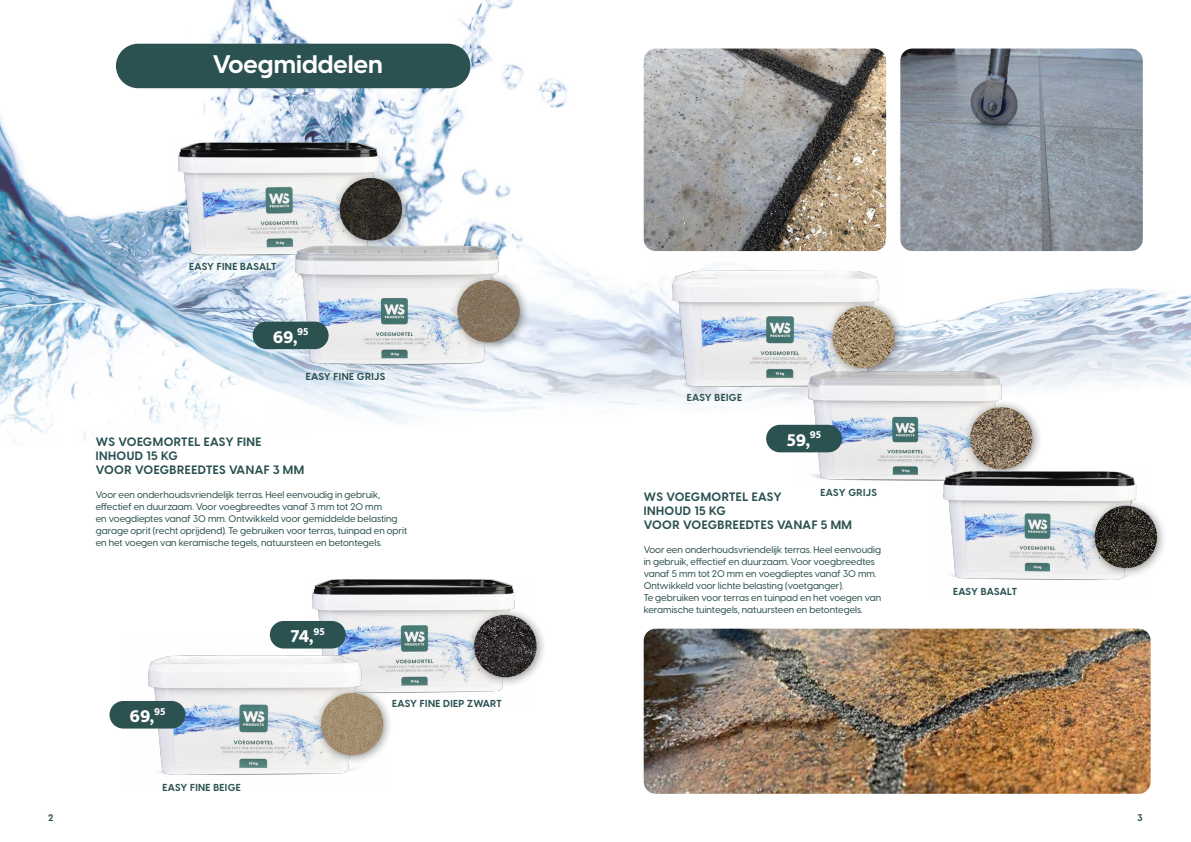
<style>
.page{position:relative;width:1191px;height:842px;background:#fff}
.page>*{position:absolute;margin:0;border:0;box-sizing:border-box;transform-origin:0 0}
.t1{font:700 25px "Visby CF";color:#fff}
.t2{font:700 22.8px "Mukta Malar";color:#fff}
.t3{font:700 12px/14px "Visby CF";letter-spacing:.04em;color:#2b5150}
.t4{font:700 10px "Visby CF";letter-spacing:.04em;color:#2b5150}
.t5{font:700 10px "Visby CF";letter-spacing:.02em;color:#2b5150}
.t6{font:500 9.5px/12px "Visby CF";color:#2b5150}
.t7{font:700 9.5px "Visby CF";color:#2b5150}
</style>
<div class="page">
<img style="left:0;top:0;width:1191px;height:447px">
<img style="left:643px;top:49px;width:243px;height:202px">
<img style="left:651px;top:240px;width:249px;height:171px">
<img style="left:793px;top:361px;width:215px;height:120px">
<img style="left:931px;top:469px;width:206px;height:111px">
<div style="left:766px;top:425px;width:76px;height:27px;background:#2b5150;border-radius:14px"></div>
<img style="left:169px;top:140px;width:228px;height:131px">
<img style="left:312px;top:579px;width:203px;height:114px">
<img style="left:900px;top:49px;width:242px;height:202px">
<div style="left:116px;top:44px;width:354px;height:44px;background:#2b5150;border-radius:22px"></div>
<div style="left:962px;top:399px;width:81px;height:81px;background:#000;opacity:.45"></div>
<img style="left:970px;top:407px;width:62px;height:62px;border-radius:31px">
<div style="left:824px;top:298px;width:81px;height:81px;background:#000;opacity:.45"></div>
<img style="left:832px;top:306px;width:62px;height:62px;border-radius:31px">
<div style="left:1086px;top:498px;width:81px;height:81px;background:#000;opacity:.45"></div>
<img style="left:1094px;top:506px;width:63px;height:62px;border-radius:31px">
<img style="left:276px;top:241px;width:225px;height:129px">
<img style="left:127px;top:637px;width:258px;height:138px">
<div style="left:449px;top:272px;width:81px;height:81px;background:#000;opacity:.45"></div>
<img style="left:457px;top:280px;width:63px;height:62px;border-radius:31px">
<div style="left:332px;top:170px;width:81px;height:81px;background:#000;opacity:.45"></div>
<img style="left:340px;top:178px;width:62px;height:62px;border-radius:31px">
<div style="left:313px;top:685px;width:81px;height:81px;background:#000;opacity:.45"></div>
<img style="left:321px;top:693px;width:62px;height:62px;border-radius:31px">
<div style="left:466px;top:607px;width:81px;height:81px;background:#000;opacity:.45"></div>
<img style="left:474px;top:615px;width:62px;height:62px;border-radius:31px">
<div style="left:253px;top:322px;width:75px;height:27px;background:#2b5150;border-radius:14px"></div>
<img style="left:643px;top:629px;width:507px;height:165px">
<div style="left:109px;top:701px;width:76px;height:27px;background:#2b5150;border-radius:14px"></div>
<div style="left:270px;top:621px;width:76px;height:27px;background:#2b5150;border-radius:14px"></div>
<h1 class="t1" style="left:213px;top:48px;width:172px">Voegmiddelen</h1>
<p class="t5" style="left:189px;top:260px;width:89px">EASY FINE BASALT</p>
<h2 class="t2" style="left:273px;top:321px;width:37px">69,<sup>95</sup></h2>
<p class="t4" style="left:306px;top:370px;width:81px">EASY FINE GRIJS</p>
<p class="t3" style="left:96px;top:435px;width:210px">WS VOEGMORTEL EASY FINE<br>INHOUD 15 KG<br>VOOR VOEGBREEDTES VANAF 3 MM</p>
<p class="t6" style="left:96px;top:489px;width:313px">Voor een onderhoudsvriendelijk terras. Heel eenvoudig in gebruik, effectief en duurzaam. Voor voegbreedtes vanaf 3 mm tot 20 mm<br>en voegdieptes vanaf 30 mm. Ontwikkeld voor gemiddelde belasting garage oprit (recht oprijdend). Te gebruiken voor terras, tuinpad en oprit en het voegen van keramische tegels, natuursteen en betontegels.</p>
<h2 class="t2" style="left:130px;top:701px;width:37px">69,<sup>95</sup></h2>
<p class="t4" style="left:162px;top:781px;width:80px">EASY FINE BEIGE</p>
<h2 class="t2" style="left:291px;top:621px;width:35px">74,<sup>95</sup></h2>
<p class="t4" style="left:392px;top:697px;width:111px">EASY FINE DIEP ZWART</p>
<p class="t4" style="left:687px;top:391px;width:57px">EASY BEIGE</p>
<h2 class="t2" style="left:787px;top:425px;width:36px">59,<sup>95</sup></h2>
<p class="t4" style="left:820px;top:486px;width:58px">EASY GRIJS</p>
<p class="t3" style="left:644px;top:490px;width:210px">WS VOEGMORTEL EASY<br>INHOUD 15 KG<br>VOOR VOEGBREEDTES VANAF 5 MM</p>
<p class="t6" style="left:643px;top:544px;width:239px">Voor een onderhoudsvriendelijk terras. Heel eenvoudig in gebruik, effectief en duurzaam. Voor voegbreedtes vanaf 5 mm tot 20 mm en voegdieptes vanaf 30 mm.<br>Ontwikkeld voor lichte belasting (voetganger).<br>Te gebruiken voor terras en tuinpad en het voegen van keramische tuintegels, natuursteen en betontegels.</p>
<p class="t5" style="left:953px;top:585px;width:66px">EASY BASALT</p>
<p class="t7" style="left:48px;top:812px;width:7px">2</p>
<p class="t7" style="left:1137px;top:812px;width:7px">3</p>
</div>
